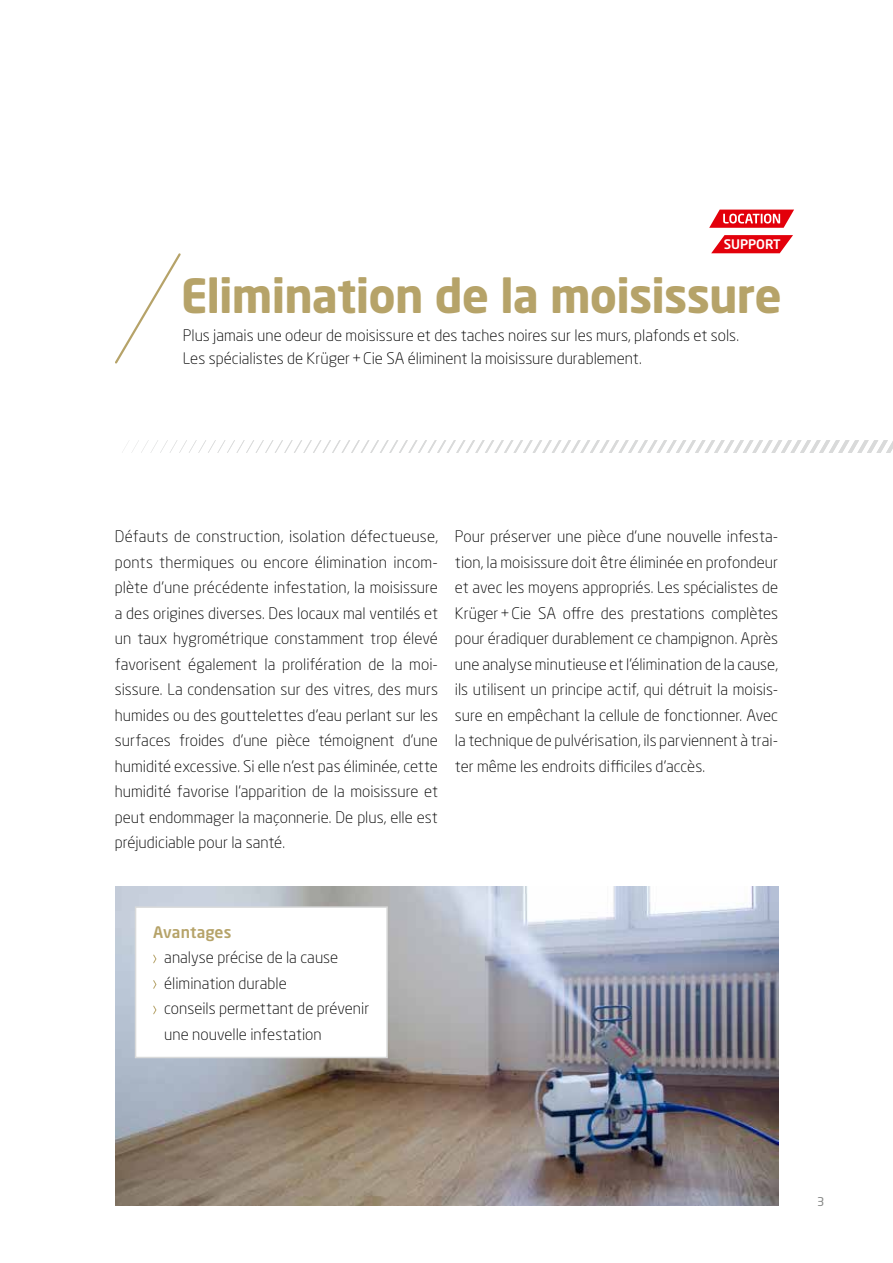
<style>
.page{position:relative;width:893px;height:1263px;background:#fff}
.page>*{position:absolute;margin:0;border:0;box-sizing:border-box;transform-origin:0 0}
.t1{font:700 46.5px "Neo Sans Pro";letter-spacing:-.02em;color:#b6a369}
.t2{font:300 15.75px/25.5px "Neo Sans Pro";color:#000;text-align:justify}
.t3{font:500 15.75px "Neo Sans Pro";letter-spacing:.005em;color:#b6a369}
.t4{font:500 13.05px "Neo Sans Pro";color:#fff}
.t5{font:12px "Neo Sans Pro";color:#868786}
</style>
<div class="page">
<img style="left:115px;top:887px;width:663px;height:318px">
<svg style="left:122px;top:440px;width:771px;height:13px"></svg>
<svg style="left:711px;top:235px;width:82px;height:18px"></svg>
<div style="left:136px;top:907px;width:251px;height:150px;background:#fff"></div>
<svg style="left:153px;top:954px;width:4px;height:10px"></svg>
<svg style="left:153px;top:980px;width:4px;height:9px"></svg>
<svg style="left:153px;top:1005px;width:4px;height:10px"></svg>
<div style="left:135px;top:906px;width:253px;height:152px;border:2px solid #d9dada"></div>
<svg style="left:709px;top:210px;width:85px;height:18px"></svg>
<svg style="left:115px;top:253px;width:66px;height:111px"></svg>
<p class="t4" style="left:724px;top:236px;width:59px">SUPPORT</p>
<h1 class="t1" style="left:181px;top:265px;width:603px">Elimination de la moisissure</h1>
<p class="t2" style="left:183px;top:324px;width:558px;line-height:22.5px">Plus jamais une odeur de moisissure et des taches noires sur les murs, plafonds et sols.<br>Les spécialistes de Krüger+Cie SA éliminent la moisissure durablement.</p>
<p class="t2" style="left:115px;top:524px;width:325px">Défauts de construction, isolation défectueuse, ponts thermiques ou encore élimination incom&shy;plète d'une précédente infestation, la moisissure a des origines diverses. Des locaux mal ventilés et un taux hygrométrique constamment trop élevé favorisent également la prolifération de la moi&shy;sissure. La condensation sur des vitres, des murs humides ou des gouttelettes d'eau perlant sur les surfaces froides d'une pièce témoignent d'une humidité excessive. Si elle n'est pas éliminée, cette humidité favorise l'apparition de la moisissure et peut endommager la maçonnerie. De plus, elle est préjudiciable pour la santé.</p>
<p class="t2" style="left:455px;top:524px;width:325px">Pour préserver une pièce d'une nouvelle infesta&shy;tion, la moisissure doit être éliminée en profondeur et avec les moyens appropriés. Les spécialistes de Krüger+Cie SA offre des prestations complètes pour éradiquer durablement ce champignon. Après une analyse minutieuse et l'élimination de la cause, ils utilisent un principe actif, qui détruit la moisis&shy;sure en empêchant la cellule de fonctionner. Avec la technique de pulvérisation, ils parviennent à trai&shy;ter même les endroits difficiles d'accès.</p>
<p class="t3" style="left:153px;top:922px;width:80px">Avantages</p>
<p class="t2" style="left:164px;top:944px;width:207px;text-align:left">analyse précise de la cause élimination durable<br>conseils permettant de prévenir une nouvelle infestation</p>
<p class="t5" style="left:817px;top:1194px;width:9px">3</p>
</div>
